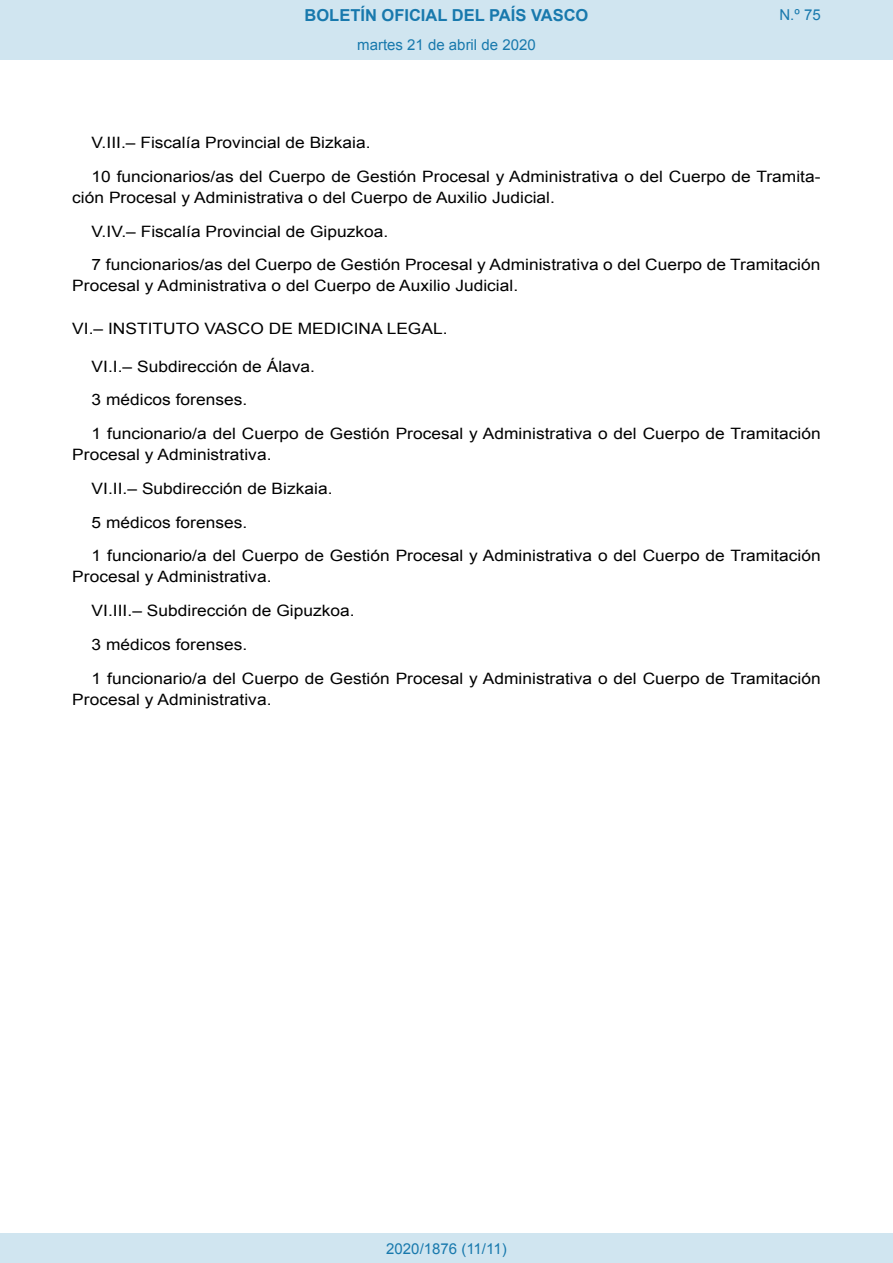
<style>
.page{position:relative;width:893px;height:1263px;background:#fff}
.page>*{position:absolute;margin:0;border:0;box-sizing:border-box;transform-origin:0 0}
.t1{font:700 16.5px "Arial";color:#1879ad}
.BOPVDetalle{font:15.6px/21px "Arial";color:#000;scale:1.11 1}
.BOPVDisposicion{font:15.6px "Arial";color:#000;scale:1.11 1}
.Paginacion_Centro{font:15px "Arial";color:#1879ad}
</style>
<div class="page">
<div style="left:0;top:0;width:893px;height:60px;background:#d0e5f0"></div>
<div style="left:0;top:1233px;width:893px;height:30px;background:#d0e5f0"></div>
<p class="t1" style="left:305px;top:4px;width:285px">BOLETÍN OFICIAL DEL PAÍS VASCO</p>
<p class="Paginacion_Centro" style="left:357px;top:35px;width:180px">martes 21 de abril de 2020</p>
<p class="Paginacion_Centro" style="left:779px;top:5px;width:43px">N.º 75</p>
<p class="BOPVDetalle" style="left:92px;top:132px;width:253px">V.III.– Fiscalía Provincial de Bizkaia.</p>
<p class="BOPVDetalle" style="left:72px;top:166px;width:676px;text-indent:19px">10 funcionarios/as del Cuerpo de Gestión Procesal y Administrativa o del Cuerpo de Tramita&shy;ción Procesal y Administrativa o del Cuerpo de Auxilio Judicial.</p>
<p class="BOPVDetalle" style="left:92px;top:221px;width:269px">V.IV.– Fiscalía Provincial de Gipuzkoa.</p>
<p class="BOPVDetalle" style="left:72px;top:255px;width:676px;text-indent:19px">7 funcionarios/as del Cuerpo de Gestión Procesal y Administrativa o del Cuerpo de Tramitación<br>Procesal y Administrativa o del Cuerpo de Auxilio Judicial.</p>
<p class="BOPVDisposicion" style="left:72px;top:318px;width:340px">VI.– INSTITUTO VASCO DE MEDICINA LEGAL.</p>
<p class="BOPVDetalle" style="left:92px;top:356px;width:203px">VI.I.– Subdirección de Álava.</p>
<p class="BOPVDetalle" style="left:92px;top:390px;width:142px">3 médicos forenses.</p>
<p class="BOPVDetalle" style="left:72px;top:423px;width:676px;text-indent:19px">1 funcionario/a del Cuerpo de Gestión Procesal y Administrativa o del Cuerpo de Tramitación<br>Procesal y Administrativa.</p>
<p class="BOPVDetalle" style="left:92px;top:478px;width:218px">VI.II.– Subdirección de Bizkaia.</p>
<p class="BOPVDetalle" style="left:92px;top:512px;width:142px">5 médicos forenses.</p>
<p class="BOPVDetalle" style="left:72px;top:546px;width:676px;text-indent:19px">1 funcionario/a del Cuerpo de Gestión Procesal y Administrativa o del Cuerpo de Tramitación<br>Procesal y Administrativa.</p>
<p class="BOPVDetalle" style="left:92px;top:600px;width:239px">VI.III.– Subdirección de Gipuzkoa.</p>
<p class="BOPVDetalle" style="left:92px;top:634px;width:142px">3 médicos forenses.</p>
<p class="BOPVDetalle" style="left:72px;top:668px;width:676px;text-indent:19px">1 funcionario/a del Cuerpo de Gestión Procesal y Administrativa o del Cuerpo de Tramitación<br>Procesal y Administrativa.</p>
<p class="Paginacion_Centro" style="left:386px;top:1238px;width:122px">2020/1876 (11/11)</p>
</div>
